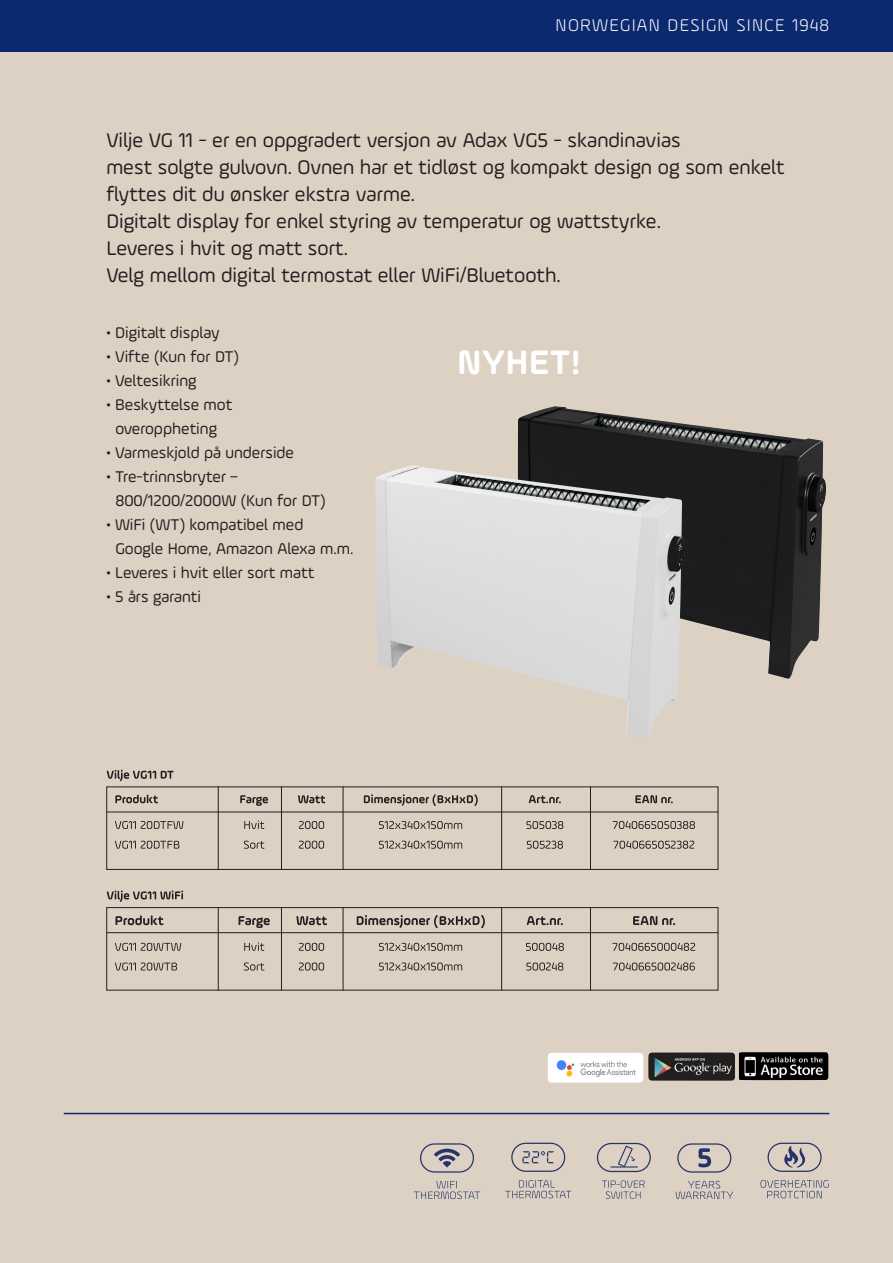
<style>
.page{position:relative;width:893px;height:1263px;background:#ddd1c3}
.page>*{position:absolute;margin:0;border:0;box-sizing:border-box;transform-origin:0 0}
.t1{font:700 36px "Ample Soft";color:#fff}
.t2{font:21px/27px "Ample Soft";color:#231f20}
.t3{font:300 18px "Ample Soft";letter-spacing:.07em;color:#fff}
.t4{font:16.5px "Ample Soft";color:#231f20}
</style>
<div class="page">
<div style="left:0;top:0;width:893px;height:51px;background:#0a296e"></div>
<img style="left:518px;top:406px;width:308px;height:273px">
<img style="left:375px;top:465px;width:310px;height:273px">
<svg style="left:107px;top:770px;width:67px;height:11px"></svg>
<div style="left:106px;top:786px;width:612px;height:84px;border:1px solid #231f20"></div>
<svg style="left:115px;top:841px;width:579px;height:8px"></svg>
<svg style="left:115px;top:820px;width:580px;height:9px"></svg>
<svg style="left:115px;top:794px;width:558px;height:12px"></svg>
<hr style="left:106px;top:812px;width:612px;height:1px;background:#231f20">
<hr style="left:218px;top:786px;width:1px;height:84px;background:#231f20">
<hr style="left:343px;top:786px;width:1px;height:84px;background:#231f20">
<hr style="left:501px;top:786px;width:1px;height:84px;background:#231f20">
<hr style="left:281px;top:786px;width:1px;height:84px;background:#231f20">
<hr style="left:590px;top:786px;width:1px;height:84px;background:#231f20">
<svg style="left:107px;top:890px;width:76px;height:12px"></svg>
<div style="left:106px;top:907px;width:612px;height:83px;border:1px solid #231f20"></div>
<svg style="left:115px;top:962px;width:580px;height:8px"></svg>
<svg style="left:115px;top:942px;width:580px;height:9px"></svg>
<svg style="left:115px;top:915px;width:560px;height:13px"></svg>
<hr style="left:106px;top:932px;width:612px;height:1px;background:#231f20">
<hr style="left:218px;top:907px;width:1px;height:83px;background:#231f20">
<hr style="left:343px;top:907px;width:1px;height:83px;background:#231f20">
<hr style="left:501px;top:907px;width:1px;height:83px;background:#231f20">
<hr style="left:281px;top:907px;width:1px;height:83px;background:#231f20">
<hr style="left:590px;top:907px;width:1px;height:83px;background:#231f20">
<hr style="left:64px;top:1113px;width:765px;height:1px;background:#0a296e">
<svg style="left:676px;top:1181px;width:57px;height:18px"></svg>
<svg style="left:677px;top:1143px;width:54px;height:29px"></svg>
<svg style="left:760px;top:1180px;width:69px;height:18px"></svg>
<svg style="left:768px;top:1143px;width:54px;height:29px"></svg>
<svg style="left:505px;top:1180px;width:66px;height:18px"></svg>
<svg style="left:511px;top:1143px;width:54px;height:29px"></svg>
<img style="left:648px;top:1052px;width:87px;height:29px">
<img style="left:739px;top:1052px;width:89px;height:28px">
<img style="left:547px;top:1053px;width:96px;height:30px">
<svg style="left:597px;top:1143px;width:54px;height:29px"></svg>
<svg style="left:602px;top:1180px;width:43px;height:19px"></svg>
<svg style="left:414px;top:1181px;width:66px;height:18px"></svg>
<svg style="left:420px;top:1143px;width:54px;height:29px"></svg>
<p class="t3" style="left:556px;top:15px;width:275px">NORWEGIAN DESIGN SINCE 1948</p>
<p class="t2" style="left:106px;top:127px;width:576px">Vilje VG 11 - er en oppgradert versjon av Adax VG5 - skandinavias</p>
<p class="t2" style="left:106px;top:154px;width:680px">mest solgte gulvovn. Ovnen har et tidløst og kompakt design og som enkelt flyttes dit du ønsker ekstra varme.</p>
<p class="t2" style="left:106px;top:208px;width:556px">Digitalt display for enkel styring av temperatur og wattstyrke.</p>
<p class="t2" style="left:106px;top:235px;width:243px">Leveres i hvit og matt sort.</p>
<p class="t2" style="left:106px;top:262px;width:456px">Velg mellom digital termostat eller WiFi/Bluetooth.</p>
<p class="t4" style="left:106px;top:323px;width:115px">• Digitalt display</p>
<p class="t4" style="left:106px;top:347px;width:134px">• Vifte (Kun for DT)</p>
<p class="t4" style="left:106px;top:371px;width:92px">• Veltesikring</p>
<p class="t4" style="left:106px;top:395px;width:128px">• Beskyttelse mot</p>
<p class="t4" style="left:115px;top:419px;width:103px">overoppheting</p>
<p class="t4" style="left:106px;top:443px;width:189px">• Varmeskjold på underside</p>
<p class="t4" style="left:106px;top:467px;width:133px">• Tre-trinnsbryter –</p>
<p class="t4" style="left:115px;top:491px;width:212px">800/1200/2000W (Kun for DT)</p>
<p class="t4" style="left:106px;top:515px;width:198px">• WiFi (WT) kompatibel med</p>
<p class="t4" style="left:115px;top:539px;width:240px">Google Home, Amazon Alexa m.m.</p>
<p class="t4" style="left:106px;top:563px;width:209px">• Leveres i hvit eller sort matt</p>
<p class="t4" style="left:106px;top:587px;width:96px">• 5 års garanti</p>
<p class="t1" style="left:457px;top:340px;width:125px">NYHET!</p>
</div>
